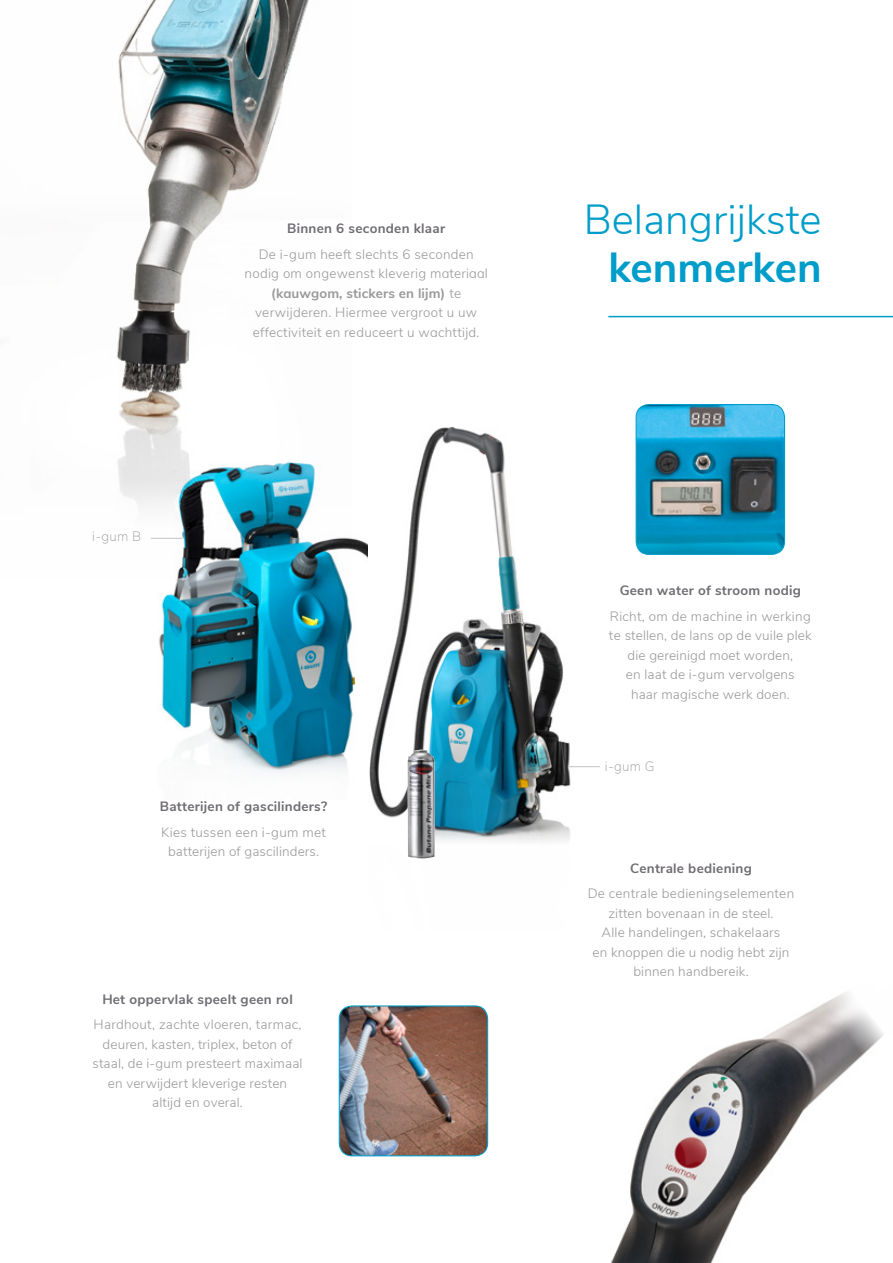
<style>
.page{position:relative;width:893px;height:1263px;background:#fff}
.page>*{position:absolute;margin:0;border:0;box-sizing:border-box;transform-origin:0 0}
.t1{font:300 42px "Nunito Sans";color:#009dca}
.t2{font:700 42px "Nunito Sans";color:#009dca}
.t3{font:300 13.5px/19.5px "Nunito Sans";letter-spacing:.01em;color:#9b9999;text-align:center}
.t4{font:700 13.5px "Nunito Sans";letter-spacing:.02em;color:#6f6c72}
.t5{font:200 13.5px "Nunito Sans";letter-spacing:.02em;color:#9b9999}
.s1{font-weight:700}
</style>
<div class="page">
<img style="left:636px;top:404px;width:148px;height:150px">
<div style="left:636px;top:404px;width:149px;height:151px;border:1px solid #009dca;border-radius:13px"></div>
<img style="left:116px;top:0;width:193px;height:507px">
<hr style="left:608px;top:316px;width:285px;height:1px;background:#009dca">
<img style="left:610px;top:992px;width:273px;height:271px">
<img style="left:339px;top:1006px;width:149px;height:150px">
<div style="left:339px;top:1005px;width:149px;height:151px;border:1px solid #009dca;border-radius:13px"></div>
<img style="left:140px;top:437px;width:203px;height:337px">
<img style="left:343px;top:427px;width:233px;height:432px">
<img style="left:407px;top:749px;width:28px;height:109px">
<hr style="left:568px;top:766px;width:32px;height:1px;background:#c6c3c6">
<hr style="left:151px;top:538px;width:31px;height:1px;background:#c6c3c6">
<p class="t5" style="left:92px;top:526px;width:50px">i-gum B</p>
<p class="t4" style="left:287px;top:219px;width:160px">Binnen 6 seconden klaar</p>
<p class="t3" style="left:245px;top:244px;width:245px">De i-gum heeft slechts 6 seconden nodig om ongewenst kleverig materiaal <span class="s1">(kauwgom, stickers en lijm)</span> te verwijderen. Hiermee vergroot u uw effectiviteit en reduceert u wachttijd.</p>
<p class="t4" style="left:160px;top:796px;width:169px">Batterijen of gascilinders?</p>
<p class="t3" style="left:161px;top:821px;width:166px">Kies tussen een i-gum met batterijen of gascilinders.</p>
<p class="t4" style="left:102px;top:989px;width:192px">Het oppervlak speelt geen rol</p>
<p class="t3" style="left:92px;top:1014px;width:212px">Hardhout, zachte vloeren, tarmac, deuren, kasten, triplex, beton of staal, de i-gum presteert maximaal en verwijdert kleverige resten altijd en overal.</p>
<h1 class="t1" style="left:584px;top:189px;width:239px">Belangrijkste</h1>
<h1 class="t2" style="left:608px;top:236px;width:215px">kenmerken</h1>
<p class="t4" style="left:620px;top:580px;width:183px">Geen water of stroom nodig</p>
<p class="t3" style="left:609px;top:605px;width:204px">Richt, om de machine in werking te stellen, de lans op de vuile plek die gereinigd moet worden,<br>en laat de i-gum vervolgens<br>haar magische werk doen.</p>
<p class="t5" style="left:605px;top:756px;width:51px">i-gum G</p>
<p class="t4" style="left:630px;top:858px;width:123px">Centrale bediening</p>
<p class="t3" style="left:588px;top:883px;width:208px">De centrale bedieningselementen zitten bovenaan in de steel.<br>Alle handelingen, schakelaars<br>en knoppen die u nodig hebt zijn binnen handbereik.</p>
</div>
